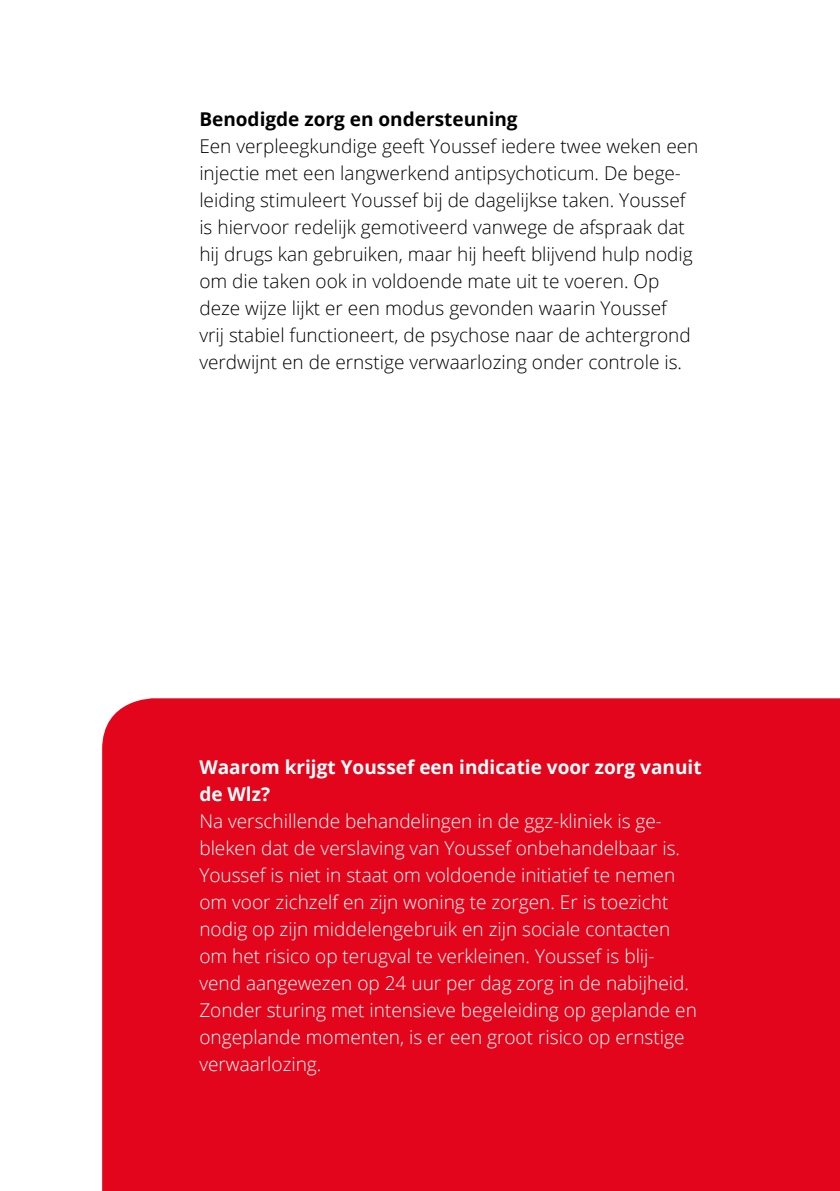
<style>
.page{position:relative;width:840px;height:1191px;background:#fff}
.page>*{position:absolute;margin:0;border:0;box-sizing:border-box;transform-origin:0 0}
._3a_Body_white{font:300 19px/27px "Open Sans";color:#fff}
._3_Body{font:300 19px/27px "Open Sans";color:#000}
._2a_White_title{font:700 19px/27px "Open Sans";color:#fff}
._2_Alineakop{font:700 19px "Open Sans";color:#000}
</style>
<div class="page">
<div style="left:102px;top:698px;width:737px;height:493px;background:#e3051b"></div>
<h3 class="_2_Alineakop" style="left:199px;top:106px;width:320px">Benodigde zorg en ondersteuning</h3>
<p class="_3_Body" style="left:199px;top:132px;width:500px">Een verpleegkundige geeft Youssef iedere twee weken een injectie met een langwerkend antipsychoticum. De bege&shy;leiding stimuleert Youssef bij de dagelijkse taken. Youssef is hiervoor redelijk gemotiveerd vanwege de afspraak dat hij drugs kan gebruiken, maar hij heeft blijvend hulp nodig om die taken ook in voldoende mate uit te voeren. Op deze wijze lijkt er een modus gevonden waarin Youssef<br>vrij stabiel functioneert, de psychose naar de achtergrond verdwijnt en de ernstige verwaarlozing onder controle is.</p>
<h3 class="_2a_White_title" style="left:199px;top:753px;width:503px">Waarom krijgt Youssef een indicatie voor zorg vanuit de Wlz?</h3>
<p class="_3a_Body_white" style="left:199px;top:807px;width:499px">Na verschillende behandelingen in de ggz-kliniek is ge&shy;bleken dat de verslaving van Youssef onbehandelbaar is.<br>Youssef is niet in staat om voldoende initiatief te nemen om voor zichzelf en zijn woning te zorgen. Er is toezicht nodig op zijn middelengebruik en zijn sociale contacten om het risico op terugval te verkleinen. Youssef is blij&shy;vend aangewezen op 24 uur per dag zorg in de nabijheid.<br>Zonder sturing met intensieve begeleiding op geplande en ongeplande momenten, is er een groot risico op ernstige verwaarlozing.</p>
</div>
